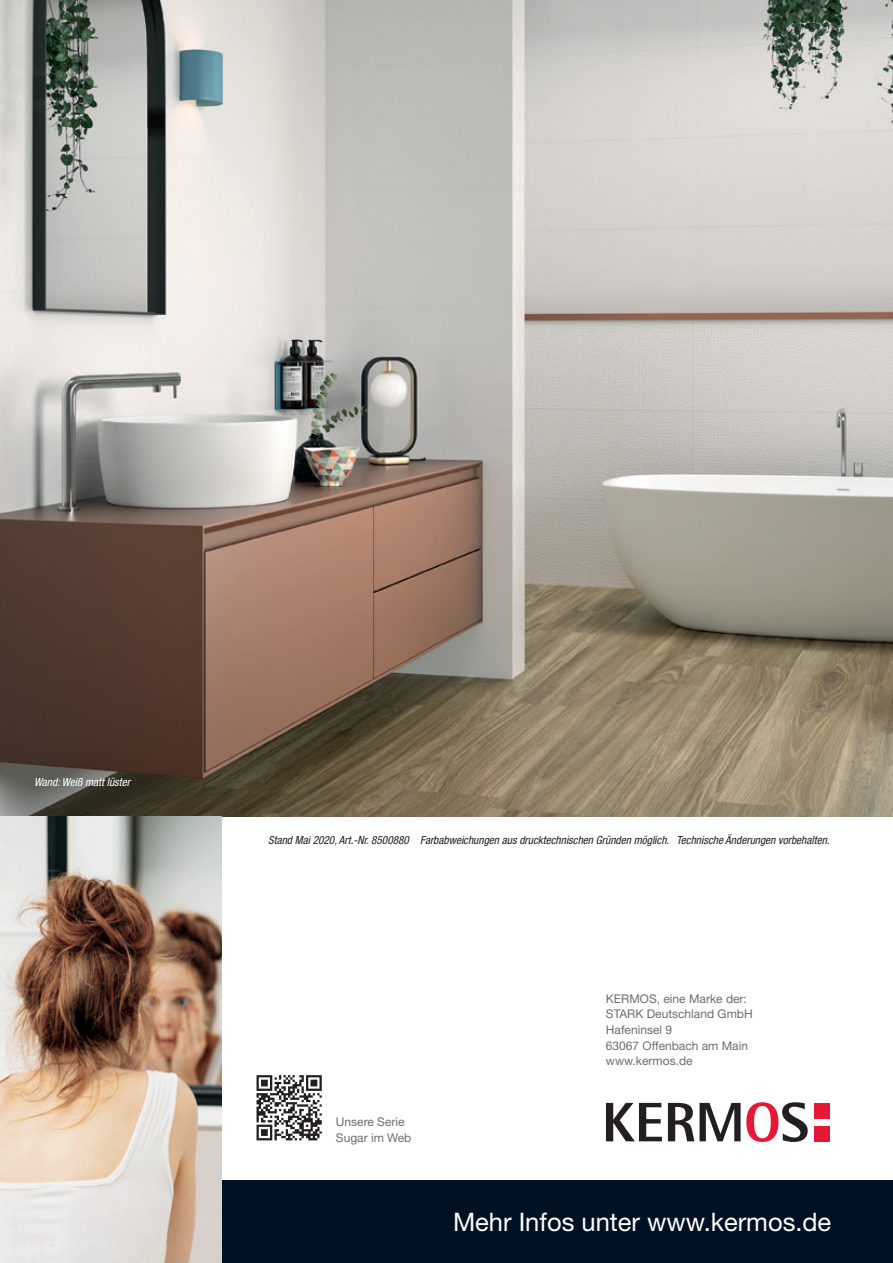
<style>
.page{position:relative;width:893px;height:1263px;background:#fff}
.page>*{position:absolute;margin:0;border:0;box-sizing:border-box;transform-origin:0 0}
.t1{font:25.5px "Helvetica Neue LT Std";color:#fff}
.t2{font:12px/15.6px "Helvetica Neue LT Std";color:#6c6d70}
.t3{font:italic condensed 11.25px "Helvetica Neue LT Std";color:#231f20}
.t4{font:italic condensed 11.25px "Helvetica Neue LT Std";color:#fff}
</style>
<div class="page">
<img style="left:0;top:0;width:893px;height:816px">
<div style="left:221px;top:1180px;width:672px;height:83px;background:#001123"></div>
<img style="left:0;top:816px;width:221px;height:447px">
<div style="left:814px;top:1103px;width:15px;height:15px;background:#e51836"></div>
<div style="left:814px;top:1126px;width:15px;height:15px;background:#e51836"></div>
<svg style="left:606px;top:1103px;width:56px;height:38px"></svg>
<svg style="left:668px;top:1102px;width:140px;height:40px"></svg>
<svg style="left:256px;top:1075px;width:62px;height:66px"></svg>
<svg style="left:257px;top:1075px;width:65px;height:65px"></svg>
<p class="t4" style="left:34px;top:776px;width:98px">Wand: Weiß matt lüster</p>
<p class="t3" style="left:268px;top:833px;width:563px">Stand Mai 2020, Art.-Nr. 8500880 Farbabweichungen aus drucktechnischen Gründen möglich. Technische Änderungen vorbehalten.</p>
<p class="t2" style="left:336px;top:1114px;width:77px">Unsere Serie<br>Sugar im Web</p>
<p class="t2" style="left:606px;top:990px;width:148px">KERMOS, eine Marke der:<br>STARK Deutschland GmbH<br>Hafeninsel 9<br>63067 Offenbach am Main www.kermos.de</p>
<h1 class="t1" style="left:453px;top:1206px;width:380px">Mehr Infos unter www.kermos.de</h1>
</div>
